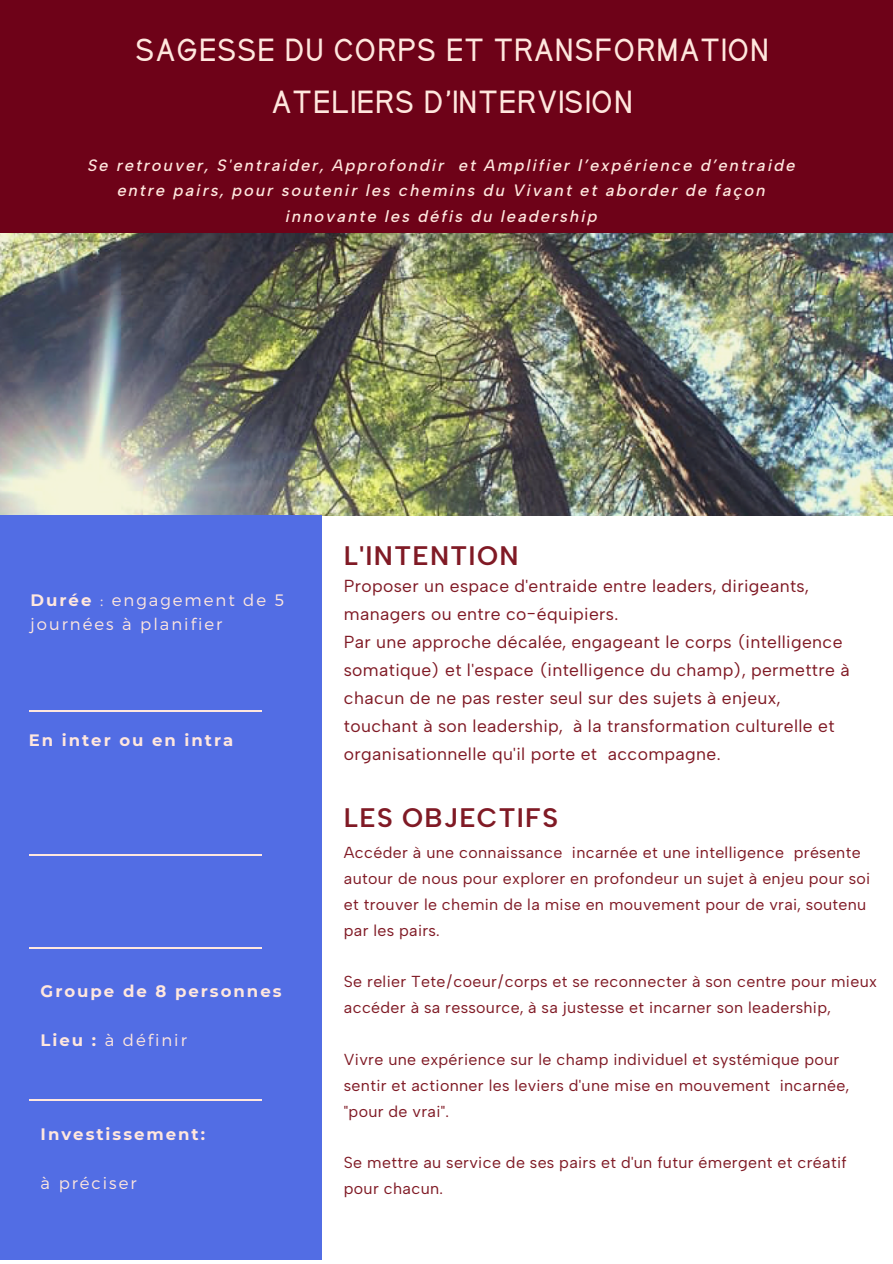
<style>
.page{position:relative;width:893px;height:1264px;background:#fff}
.page>*{position:absolute;margin:0;border:0;box-sizing:border-box;transform-origin:0 0}
.t1{font:700 27.6px "Kirvy";letter-spacing:.02em;color:#ffe7de}
.t2{font:600 26.85px "Albert Sans";letter-spacing:.05em;color:#801a25}
.t3{font:17.4px/28px "Albert Sans";letter-spacing:.02em;color:#801a25}
.t4{font:italic 500 16.5px/25.8px "Albert Sans";letter-spacing:.12em;color:#ffe7de;text-align:center}
.t5{font:300 16.5px/23.5px "Montserrat";letter-spacing:.12em;color:#ffe7de}
.t6{font:700 16.5px "Montserrat";letter-spacing:.12em;color:#ffe7de}
.t7{font:15.9px/25.8px "Albert Sans";letter-spacing:.02em;color:#801a25}
.s1{font-weight:700}
</style>
<div class="page">
<img style="left:0;top:233px;width:892px;height:282px">
<div style="left:0;top:515px;width:321px;height:744px;background:#526de4"></div>
<div style="left:0;top:0;width:892px;height:233px;background:#6e0218"></div>
<hr style="left:29px;top:710px;width:232px;height:1px;background:#ffe7de">
<hr style="left:29px;top:854px;width:232px;height:2px;background:#ffe7de">
<hr style="left:29px;top:947px;width:232px;height:1px;background:#ffe7de">
<hr style="left:29px;top:1099px;width:232px;height:1px;background:#ffe7de">
<p class="t1" style="left:136px;top:31px;width:635px">SAGESSE DU CORPS ET TRANSFORMATION</p>
<p class="t1" style="left:272px;top:83px;width:363px">ATELIERS D’INTERVISION</p>
<p class="t4" style="left:88px;top:152px;width:709px">Se retrouver, S'entraider, Approfondir et Amplifier l’expérience d’entraide entre pairs, pour soutenir les chemins du Vivant et aborder de façon innovante les défis du leadership</p>
<p class="t5" style="left:31px;top:587px;width:255px"><span class="s1">Durée</span> : engagement de 5 journées à planifier</p>
<p class="t6" style="left:29px;top:730px;width:206px">En inter ou en intra</p>
<p class="t6" style="left:41px;top:981px;width:242px">Groupe de 8 personnes</p>
<p class="t5" style="left:41px;top:1027px;width:148px"><span class="s1">Lieu :</span> à définir</p>
<p class="t6" style="left:41px;top:1124px;width:166px">Investissement:</p>
<p class="t5" style="left:41px;top:1170px;width:97px">à préciser</p>
<p class="t2" style="left:344px;top:539px;width:176px">L'INTENTION</p>
<p class="t3" style="left:344px;top:572px;width:466px">Proposer un espace d'entraide entre leaders, dirigeants, managers ou entre co-équipiers.</p>
<p class="t3" style="left:344px;top:628px;width:507px">Par une approche décalée, engageant le corps (intelligence somatique) et l'espace (intelligence du champ), permettre à chacun de ne pas rester seul sur des sujets à enjeux, touchant à son leadership, à la transformation culturelle et organisationnelle qu'il porte et accompagne.</p>
<p class="t2" style="left:344px;top:801px;width:216px">LES OBJECTIFS</p>
<p class="t7" style="left:344px;top:839px;width:528px">Accéder à une connaissance incarnée et une intelligence présente autour de nous pour explorer en profondeur un sujet à enjeu pour soi et trouver le chemin de la mise en mouvement pour de vrai, soutenu par les pairs.</p>
<p class="t7" style="left:344px;top:968px;width:534px">Se relier Tete/coeur/corps et se reconnecter à son centre pour mieux accéder à sa ressource, à sa justesse et incarner son leadership,</p>
<p class="t7" style="left:344px;top:1046px;width:506px">Vivre une expérience sur le champ individuel et systémique pour sentir et actionner les leviers d'une mise en mouvement incarnée, "pour de vrai".</p>
<p class="t7" style="left:344px;top:1149px;width:504px">Se mettre au service de ses pairs et d'un futur émergent et créatif pour chacun.</p>
</div>
